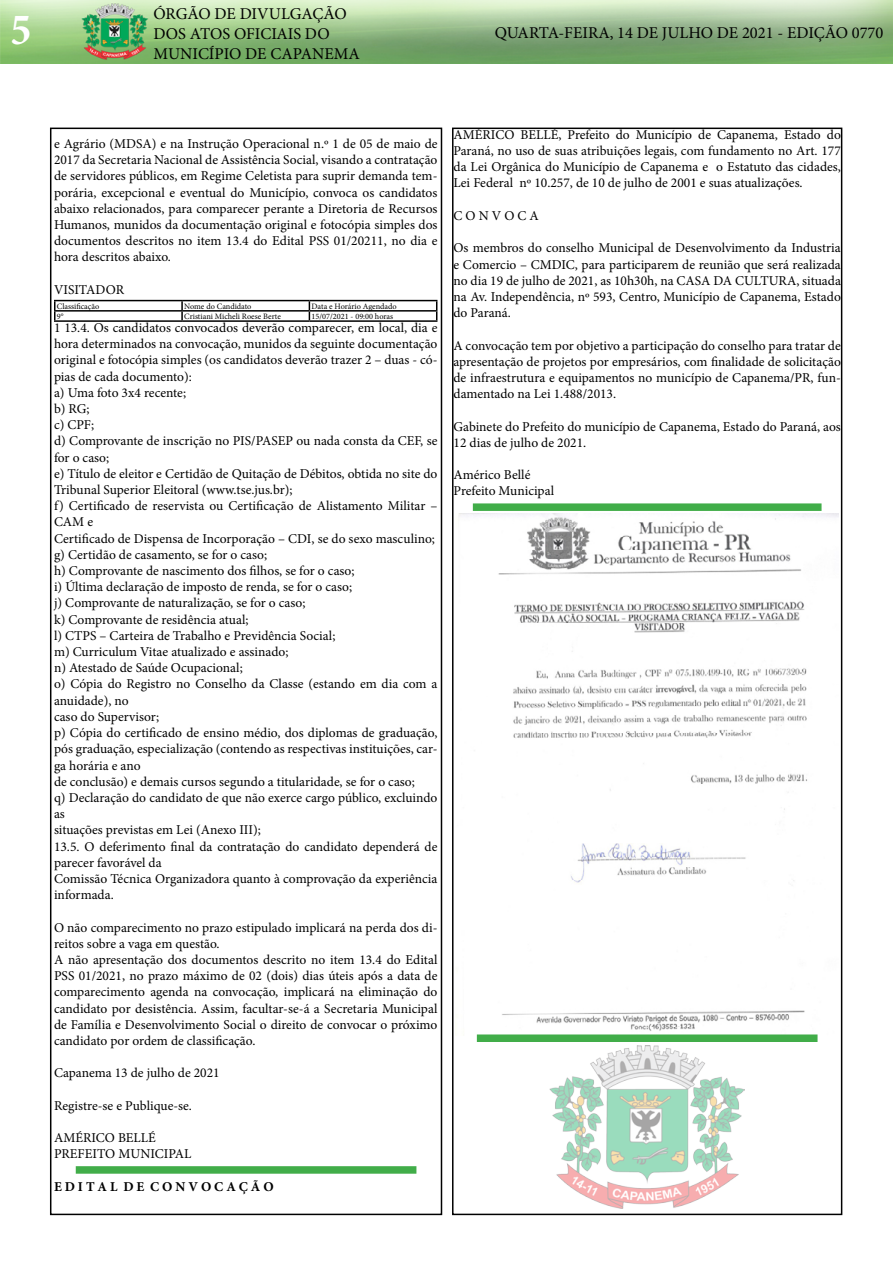
<style>
.page{position:relative;width:893px;height:1263px;background:#fff}
.page>*{position:absolute;margin:0;border:0;box-sizing:border-box;transform-origin:0 0}
.t1{font:700 condensed 45px "Minion Pro";color:#fff}
.t2{font:16.5px/19.8px "Minion Pro";color:#000}
.t3{font:13.5px/16.2px "Minion Pro";color:#000}
.t4{font:700 13.5px "Minion Pro";color:#000}
.t5{font:8.25px "Minion Pro";color:#000}
</style>
<div class="page">
<div style="left:50px;top:128px;width:392px;height:1087px;border:2px solid #000"></div>
<img style="left:0;top:0;width:893px;height:64px">
<div style="left:452px;top:128px;width:390px;height:1087px;border:2px solid #000"></div>
<hr style="left:54px;top:300px;width:128px;height:1px;background:#000">
<hr style="left:182px;top:300px;width:127px;height:1px;background:#000">
<hr style="left:309px;top:300px;width:128px;height:1px;background:#000">
<hr style="left:54px;top:310px;width:128px;height:2px;background:#000">
<svg style="left:54px;top:301px;width:2px;height:19px"></svg>
<hr style="left:182px;top:310px;width:127px;height:2px;background:#000">
<svg style="left:181px;top:301px;width:2px;height:19px"></svg>
<hr style="left:309px;top:310px;width:128px;height:2px;background:#000">
<svg style="left:309px;top:301px;width:1px;height:19px"></svg>
<svg style="left:436px;top:301px;width:1px;height:19px"></svg>
<hr style="left:54px;top:320px;width:128px;height:2px;background:#000">
<hr style="left:182px;top:320px;width:127px;height:2px;background:#000">
<hr style="left:309px;top:320px;width:128px;height:2px;background:#000">
<div style="left:473px;top:503px;width:348px;height:8px;background:#41ad49"></div>
<img style="left:459px;top:514px;width:380px;height:521px">
<div style="left:477px;top:1034px;width:340px;height:8px;background:#41ad49"></div>
<img style="left:550px;top:1045px;width:195px;height:164px">
<div style="left:76px;top:1166px;width:340px;height:8px;background:#41ad49"></div>
<h1 class="t1" style="left:11px;top:-1px;width:22px">5</h1>
<p class="t2" style="left:153px;top:4px;width:208px">ÓRGÃO DE DIVULGAÇÃO<br>DOS ATOS OFICIAIS DO<br>MUNICÍPIO DE CAPANEMA</p>
<p class="t2" style="left:495px;top:23px;width:390px">QUARTA-FEIRA, 14 DE JULHO DE 2021 - EDIÇÃO 0770</p>
<p class="t3" style="left:54px;top:136px;width:385px;text-align:justify">e Agrário (MDSA) e na Instrução Operacional n.º 1 de 05 de maio de 2017 da Secretaria Nacional de Assistência Social, visando a contratação de servidores públicos, em Regime Celetista para suprir demanda tem&shy;porária, excepcional e eventual do Município, convoca os candidatos abaixo relacionados, para comparecer perante a Diretoria de Recursos Humanos, munidos da documentação original e fotocópia simples dos documentos descritos no item 13.4 do Edital PSS 01/20211, no dia e hora descritos abaixo.</p>
<p class="t3" style="left:54px;top:281px;width:72px">VISITADOR</p>
<p class="t5" style="left:57px;top:301px;width:44px">Classificação</p>
<p class="t5" style="left:184px;top:301px;width:69px">Nome do Candidato</p>
<p class="t5" style="left:312px;top:301px;width:87px">Data e Horário Agendado</p>
<p class="t5" style="left:57px;top:311px;width:8px">9°</p>
<p class="t5" style="left:184px;top:311px;width:98px">Cristiani Micheli Roese Berte</p>
<p class="t5" style="left:312px;top:311px;width:83px">15/07/2021 - 09:00 horas</p>
<p class="t3" style="left:54px;top:320px;width:385px">1 13.4. Os candidatos convocados deverão comparecer, em local, dia e hora determinados na convocação, munidos da seguinte documentação original e fotocópia simples (os candidatos deverão trazer 2 – duas - có&shy;pias de cada documento):<br>a) Uma foto 3x4 recente;<br>b) RG;<br>c) CPF;<br>d) Comprovante de inscrição no PIS/PASEP ou nada consta da CEF, se for o caso;<br>e) Título de eleitor e Certidão de Quitação de Débitos, obtida no site do Tribunal Superior Eleitoral (www.tse.jus.br);<br>f) Certificado de reservista ou Certificação de Alistamento Militar – CAM e<br>Certificado de Dispensa de Incorporação – CDI, se do sexo masculino; g) Certidão de casamento, se for o caso;<br>h) Comprovante de nascimento dos filhos, se for o caso;<br>i) Última declaração de imposto de renda, se for o caso;<br>j) Comprovante de naturalização, se for o caso;<br>k) Comprovante de residência atual;<br>l) CTPS – Carteira de Trabalho e Previdência Social;<br>m) Curriculum Vitae atualizado e assinado;<br>n) Atestado de Saúde Ocupacional;<br>o) Cópia do Registro no Conselho da Classe (estando em dia com a anuidade), no<br>caso do Supervisor;<br>p) Cópia do certificado de ensino médio, dos diplomas de graduação, pós graduação, especialização (contendo as respectivas instituições, car&shy;ga horária e ano<br>de conclusão) e demais cursos segundo a titularidade, se for o caso;<br>q) Declaração do candidato de que não exerce cargo público, excluindo as<br>situações previstas em Lei (Anexo III);<br>13.5. O deferimento final da contratação do candidato dependerá de parecer favorável da<br>Comissão Técnica Organizadora quanto à comprovação da experiência informada.</p>
<p class="t3" style="left:54px;top:919px;width:385px">O não comparecimento no prazo estipulado implicará na perda dos di&shy;reitos sobre a vaga em questão.<br>A não apresentação dos documentos descrito no item 13.4 do Edital PSS 01/2021, no prazo máximo de 02 (dois) dias úteis após a data de comparecimento agenda na convocação, implicará na eliminação do candidato por desistência. Assim, facultar-se-á a Secretaria Municipal de Família e Desenvolvimento Social o direito de convocar o próximo candidato por ordem de classificação.</p>
<p class="t3" style="left:54px;top:1065px;width:167px">Capanema 13 de julho de 2021</p>
<p class="t3" style="left:54px;top:1097px;width:140px">Registre-se e Publique-se.</p>
<p class="t3" style="left:54px;top:1130px;width:139px">AMÉRICO BELLÉ<br>PREFEITO MUNICIPAL</p>
<p class="t4" style="left:54px;top:1177px;width:221px">E D I T A L D E C O N V O C A Ç Ã O</p>
<p class="t3" style="left:453px;top:127px;width:389px;text-align:justify">AMÉRICO BELLÉ, Prefeito do Município de Capanema, Estado do Paraná, no uso de suas atribuições legais, com fundamento no Art. 177 da Lei Orgânica do Município de Capanema e o Estatuto das cidades, Lei Federal nº 10.257, de 10 de julho de 2001 e suas atualizações.</p>
<p class="t3" style="left:453px;top:208px;width:87px">C O N V O C A</p>
<p class="t3" style="left:453px;top:240px;width:389px;text-align:justify">Os membros do conselho Municipal de Desenvolvimento da Industria e Comercio – CMDIC, para participarem de reunião que será realizada no dia 19 de julho de 2021, as 10h30h, na CASA DA CULTURA, situada na Av. Independência, nº 593, Centro, Município de Capanema, Estado do Paraná.</p>
<p class="t3" style="left:453px;top:337px;width:389px;text-align:justify">A convocação tem por objetivo a participação do conselho para tratar de apresentação de projetos por empresários, com finalidade de solicitação de infraestrutura e equipamentos no município de Capanema/PR, fun&shy;damentado na Lei 1.488/2013.</p>
<p class="t3" style="left:453px;top:418px;width:389px">Gabinete do Prefeito do município de Capanema, Estado do Paraná, aos<br>12 dias de julho de 2021.</p>
<p class="t3" style="left:453px;top:467px;width:102px">Américo Bellé<br>Prefeito Municipal</p>
</div>
